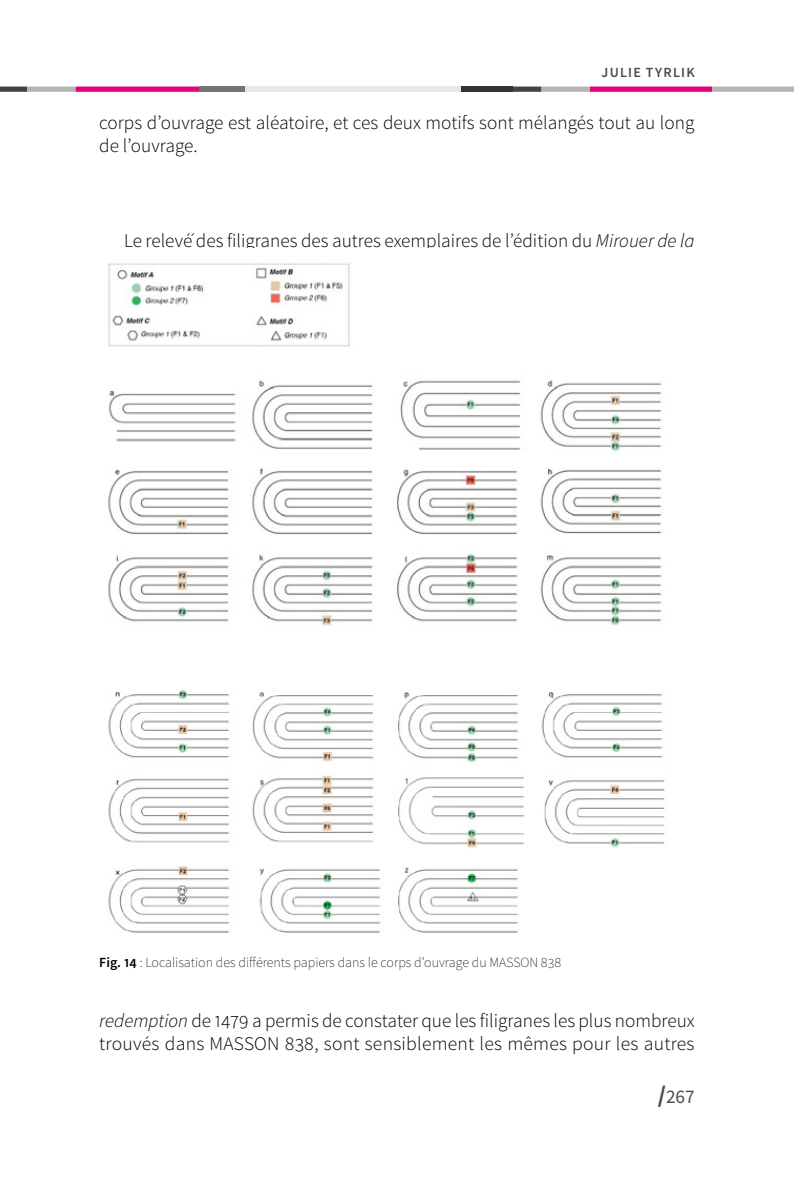
<style>
.page{position:relative;width:794px;height:1191px;background:#fff}
.page>*{position:absolute;margin:0;border:0;box-sizing:border-box;transform-origin:0 0}
.t1{font:300 19.25px/23.6px "Source Sans Pro";color:#000}
.t2{font:19.25px "Source Sans Pro";color:#4a4a49}
.t3{font:200 14px "Source Sans Pro";color:#000}
.t4{font:600 14px "Source Sans Pro";letter-spacing:.09em;color:#4a4a49}
.s1{font-style:italic}
.s2{font-weight:600}
.s3{font-weight:700;font-size:24.5px}
</style>
<div class="page">
<svg style="left:0;top:87px;width:794px;height:5px"></svg>
<div style="left:199px;top:87px;width:46px;height:5px;background:#757474"></div>
<div style="left:245px;top:87px;width:216px;height:5px;background:#e8e7e7"></div>
<div style="left:461px;top:87px;width:52px;height:5px;background:#333332"></div>
<img style="left:108px;top:263px;width:554px;height:363px">
<img style="left:108px;top:689px;width:557px;height:244px">
<p class="t4" style="left:601px;top:64px;width:95px">JULIE TYRLIK</p>
<p class="t1" style="left:99px;top:110px;width:596px">corps d’ouvrage est aléatoire, et ces deux motifs sont mélangés tout au long de l’ouvrage.</p>
<p class="t1" style="left:124px;top:229px;width:572px">Le relevé́des filigranes des autres exemplaires de l’édition du <span class="s1">Mirouer de la</span></p>
<p class="t3" style="left:99px;top:954px;width:463px"><span class="s2">Fig. 14</span> : Localisation des différents papiers dans le corps d’ouvrage du MASSON 838</p>
<p class="t1" style="left:99px;top:1008px;width:597px"><span class="s1">redemption</span> de 1479 a permis de constater que les filigranes les plus nombreux trouvés dans MASSON 838, sont sensiblement les mêmes pour les autres</p>
<p class="t2" style="left:657px;top:1084px;width:39px"><span class="s3">/</span>267</p>
</div>
